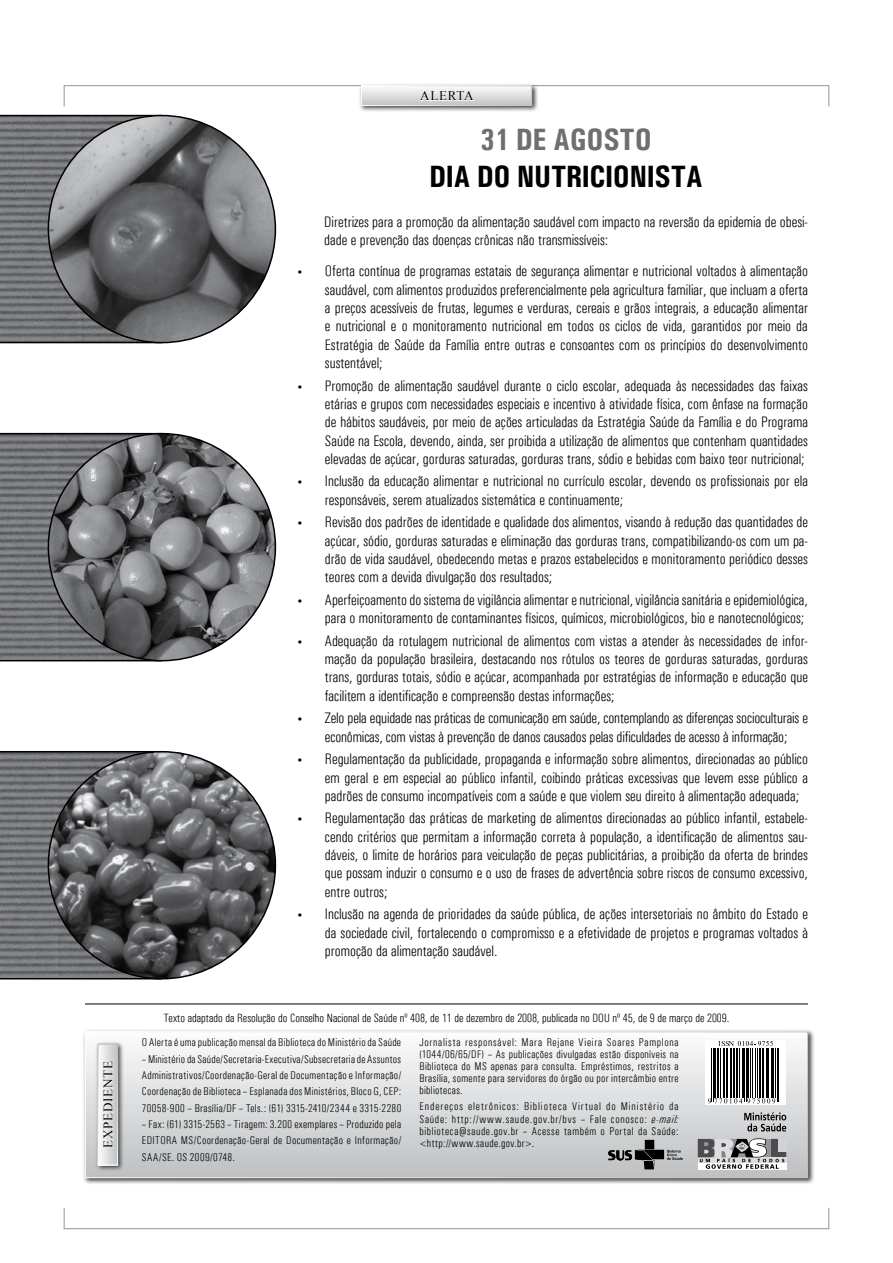
<style>
.page{position:relative;width:893px;height:1263px;background:#fff}
.page>*{position:absolute;margin:0;border:0;box-sizing:border-box;transform-origin:0 0}
.t1{font:700 30.9px "Univers Condensed";letter-spacing:-.01em;color:#000}
.t2{font:700 30.9px "Univers Condensed";letter-spacing:-.01em;color:#6d6f71}
.t3{font:300 condensed 15.3px/18.3px "Univers";color:#000;text-align:justify}
.t4{font:13.2px "Times New Roman";letter-spacing:.05em;color:#000}
.t5{font:300 condensed 12px "Univers";color:#000}
.t6{font:300 condensed 11.25px/12px "Univers";letter-spacing:.03em;color:#000;text-align:justify}
.s1{font-family:"Myriad Pro";font-weight:400;font-stretch:normal}
.s2{font-style:italic}
</style>
<div class="page">
<svg style="left:0;top:751px;width:151px;height:228px;background:#6f7072"></svg>
<div style="left:82px;top:1029px;width:739px;height:167px;background:#000;opacity:.75"></div>
<div style="left:85px;top:1032px;width:723px;height:146px;background:linear-gradient(to bottom,#fbfcfc,#bec0c2)"></div>
<div style="left:85px;top:1032px;width:723px;height:146px;border:1px solid #fff"></div>
<svg style="left:698px;top:1138px;width:88px;height:31px"></svg>
<svg style="left:744px;top:1112px;width:42px;height:19px"></svg>
<div style="left:705px;top:1040px;width:81px;height:65px;background:#fff"></div>
<hr style="left:711px;top:1048px;width:1px;height:54px;background:#000">
<hr style="left:713px;top:1048px;width:1px;height:54px;background:#000">
<hr style="left:714px;top:1048px;width:2px;height:49px;background:#000">
<hr style="left:717px;top:1048px;width:1px;height:49px;background:#000">
<hr style="left:720px;top:1048px;width:1px;height:49px;background:#000">
<hr style="left:723px;top:1048px;width:1px;height:49px;background:#000">
<hr style="left:724px;top:1048px;width:1px;height:49px;background:#000">
<hr style="left:726px;top:1048px;width:2px;height:49px;background:#000">
<hr style="left:730px;top:1048px;width:1px;height:49px;background:#000">
<hr style="left:733px;top:1048px;width:1px;height:49px;background:#000">
<hr style="left:734px;top:1048px;width:1px;height:49px;background:#000">
<hr style="left:736px;top:1048px;width:2px;height:49px;background:#000">
<hr style="left:739px;top:1048px;width:1px;height:49px;background:#000">
<hr style="left:742px;top:1048px;width:1px;height:49px;background:#000">
<hr style="left:744px;top:1048px;width:1px;height:54px;background:#000">
<hr style="left:746px;top:1048px;width:1px;height:54px;background:#000">
<hr style="left:747px;top:1048px;width:2px;height:49px;background:#000">
<hr style="left:750px;top:1048px;width:1px;height:49px;background:#000">
<hr style="left:752px;top:1048px;width:1px;height:49px;background:#000">
<hr style="left:755px;top:1048px;width:1px;height:49px;background:#000">
<hr style="left:757px;top:1048px;width:1px;height:49px;background:#000">
<hr style="left:759px;top:1048px;width:2px;height:49px;background:#000">
<hr style="left:762px;top:1048px;width:2px;height:49px;background:#000">
<hr style="left:766px;top:1048px;width:1px;height:49px;background:#000">
<hr style="left:767px;top:1048px;width:2px;height:49px;background:#000">
<hr style="left:771px;top:1048px;width:1px;height:49px;background:#000">
<hr style="left:772px;top:1048px;width:2px;height:49px;background:#000">
<hr style="left:775px;top:1048px;width:1px;height:49px;background:#000">
<hr style="left:777px;top:1048px;width:1px;height:54px;background:#000">
<hr style="left:779px;top:1048px;width:1px;height:54px;background:#000">
<svg style="left:708px;top:1098px;width:67px;height:5px"></svg>
<svg style="left:718px;top:1041px;width:55px;height:5px"></svg>
<hr style="left:64px;top:85px;width:765px;height:1px;background:#939598">
<div style="left:358px;top:84px;width:187px;height:34px;background:#000;opacity:.75"></div>
<svg style="left:363px;top:88px;width:167px;height:16px"></svg>
<svg style="left:420px;top:90px;width:54px;height:11px"></svg>
<div style="left:361px;top:86px;width:171px;height:20px;border:1px solid #fff"></div>
<svg style="left:64px;top:86px;width:1px;height:21px"></svg>
<svg style="left:828px;top:85px;width:1px;height:22px"></svg>
<div style="left:96px;top:1041px;width:34px;height:147px;background:#000;opacity:.75"></div>
<svg style="left:100px;top:1046px;width:16px;height:117px"></svg>
<svg style="left:103px;top:1061px;width:10px;height:87px"></svg>
<div style="left:98px;top:1044px;width:20px;height:121px;border:1px solid #fff"></div>
<svg style="left:64px;top:1208px;width:1px;height:20px"></svg>
<hr style="left:64px;top:1228px;width:765px;height:1px;background:#939598">
<svg style="left:828px;top:1208px;width:1px;height:20px"></svg>
<hr style="left:85px;top:1003px;width:723px;height:1px;background:#000">
<svg style="left:0;top:115px;width:151px;height:228px;background:#707173"></svg>
<img style="left:48px;top:116px;width:227px;height:227px;border-radius:114px">
<svg style="left:0;top:433px;width:151px;height:228px;background:#6f7072"></svg>
<img style="left:48px;top:752px;width:227px;height:227px;border-radius:114px">
<img style="left:48px;top:434px;width:227px;height:227px;border-radius:114px">
<svg style="left:608px;top:1140px;width:75px;height:29px;background:#8b8d8e"></svg>
<p class="t4" style="left:99px;top:1148px;width:88px;rotate:-90deg">EXPEDIENTE</p>
<p class="t4" style="left:420px;top:87px;width:55px">ALERTA</p>
<h1 class="t2" style="left:480px;top:121px;width:173px">31 DE AGOSTO</h1>
<h1 class="t1" style="left:429px;top:158px;width:275px">DIA DO NUTRICIONISTA</h1>
<p class="t3" style="left:324px;top:213px;width:485px">Diretrizes para a promoção da alimentação saudável com impacto na reversão da epidemia de obesi&shy;dade e prevenção das doenças crônicas não transmissíveis:</p>
<p class="t3" style="left:325px;top:262px;width:485px;text-indent:-27px"><span class="s1">•</span> Oferta contínua de programas estatais de segurança alimentar e nutricional voltados à alimentação saudável, com alimentos produzidos preferencialmente pela agricultura familiar, que incluam a oferta a preços acessíveis de frutas, legumes e verduras, cereais e grãos integrais, a educação alimentar e nutricional e o monitoramento nutricional em todos os ciclos de vida, garantidos por meio da Estratégia de Saúde da Família entre outras e consoantes com os princípios do desenvolvimento sustentável;</p>
<p class="t3" style="left:325px;top:376px;width:485px;text-indent:-27px"><span class="s1">•</span> Promoção de alimentação saudável durante o ciclo escolar, adequada às necessidades das faixas etárias e grupos com necessidades especiais e incentivo à atividade física, com ênfase na formação de hábitos saudáveis, por meio de ações articuladas da Estratégia Saúde da Família e do Programa Saúde na Escola, devendo, ainda, ser proibida a utilização de alimentos que contenham quantidades elevadas de açúcar, gorduras saturadas, gorduras trans, sódio e bebidas com baixo teor nutricional;</p>
<p class="t3" style="left:325px;top:472px;width:485px;text-indent:-27px"><span class="s1">•</span> Inclusão da educação alimentar e nutricional no currículo escolar, devendo os profissionais por ela responsáveis, serem atualizados sistemática e continuamente;</p>
<p class="t3" style="left:325px;top:513px;width:485px;text-indent:-27px"><span class="s1">•</span> Revisão dos padrões de identidade e qualidade dos alimentos, visando à redução das quantidades de açúcar, sódio, gorduras saturadas e eliminação das gorduras trans, compatibilizando-os com um pa&shy;drão de vida saudável, obedecendo metas e prazos estabelecidos e monitoramento periódico desses teores com a devida divulgação dos resultados;</p>
<p class="t3" style="left:298px;top:591px;width:511px;text-align:right"><span class="s1">•</span> Aperfeiçoamento do sistema de vigilância alimentar e nutricional, vigilância sanitária e epidemiológica, para o monitoramento de contaminantes físicos, químicos, microbiológicos, bio e nanotecnológicos;</p>
<p class="t3" style="left:325px;top:631px;width:485px;text-indent:-27px"><span class="s1">•</span> Adequação da rotulagem nutricional de alimentos com vistas a atender às necessidades de infor&shy;mação da população brasileira, destacando nos rótulos os teores de gorduras saturadas, gorduras trans, gorduras totais, sódio e açúcar, acompanhada por estratégias de informação e educação que facilitem a identificação e compreensão destas informações;</p>
<p class="t3" style="left:298px;top:709px;width:512px;text-align:center"><span class="s1">•</span> Zelo pela equidade nas práticas de comunicação em saúde, contemplando as diferenças socioculturais e econômicas, com vistas à prevenção de danos causados pelas dificuldades de acesso à informação;</p>
<p class="t3" style="left:325px;top:750px;width:485px;text-indent:-27px"><span class="s1">•</span> Regulamentação da publicidade, propaganda e informação sobre alimentos, direcionadas ao público em geral e em especial ao público infantil, coibindo práticas excessivas que levem esse público a padrões de consumo incompatíveis com a saúde e que violem seu direito à alimentação adequada;</p>
<p class="t3" style="left:325px;top:809px;width:485px;text-indent:-27px"><span class="s1">•</span> Regulamentação das práticas de marketing de alimentos direcionadas ao público infantil, estabele&shy;cendo critérios que permitam a informação correta à população, a identificação de alimentos sau&shy;dáveis, o limite de horários para veiculação de peças publicitárias, a proibição da oferta de brindes que possam induzir o consumo e o uso de frases de advertência sobre riscos de consumo excessivo, entre outros;</p>
<p class="t3" style="left:325px;top:905px;width:485px;text-indent:-27px"><span class="s1">•</span> Inclusão na agenda de prioridades da saúde pública, de ações intersetoriais no âmbito do Estado e da sociedade civil, fortalecendo o compromisso e a efetividade de projetos e programas voltados à promoção da alimentação saudável.</p>
<p class="t5" style="left:164px;top:1011px;width:567px">Texto adaptado da Resolução do Conselho Nacional de Saúde nº 408, de 11 de dezembro de 2008, publicada no DOU nº 45, de 9 de março de 2009.</p>
<p class="t6" style="left:142px;top:1036px;width:261px">O Alerta é uma publicação mensal da Biblioteca do Ministério da Saúde</p>
<p class="t6" style="left:142px;top:1050px;width:261px;line-height:16.4px">– Ministério da Saúde/Secretaria-Executiva/Subsecretaria de Assuntos Administrativos/Coordenação-Geral de Documentação e Informação/ Coordenação de Biblioteca – Esplanada dos Ministérios, Bloco G, CEP:<br>70058-900 – Brasília/DF – Tels.: (61) 3315-2410/2344 e 3315-2280</p>
<p class="t6" style="left:142px;top:1116px;width:261px;line-height:16.4px">– Fax: (61) 3315-2563 – Tiragem: 3.200 exemplares – Produzido pela EDITORA MS/Coordenação-Geral de Documentação e Informação/ SAA/SE. OS 2009/0748.</p>
<p class="t6" style="left:419px;top:1036px;width:261px">Jornalista responsável: Mara Rejane Vieira Soares Pamplona (1044/06/65/DF) – As publicações divulgadas estão disponíveis na Biblioteca do MS apenas para consulta. Empréstimos, restritos a Brasília, somente para servidores do órgão ou por intercâmbio entre bibliotecas.</p>
<p class="t6" style="left:419px;top:1101px;width:261px">Endereços eletrônicos: Biblioteca Virtual do Ministério da Saúde: http://www.saude.gov.br/bvs – Fale conosco: <span class="s2">e-mail: </span>biblioteca@saude.gov.br – Acesse também o Portal da Saúde: &lt;http://www.saude.gov.br&gt;.</p>
</div>
